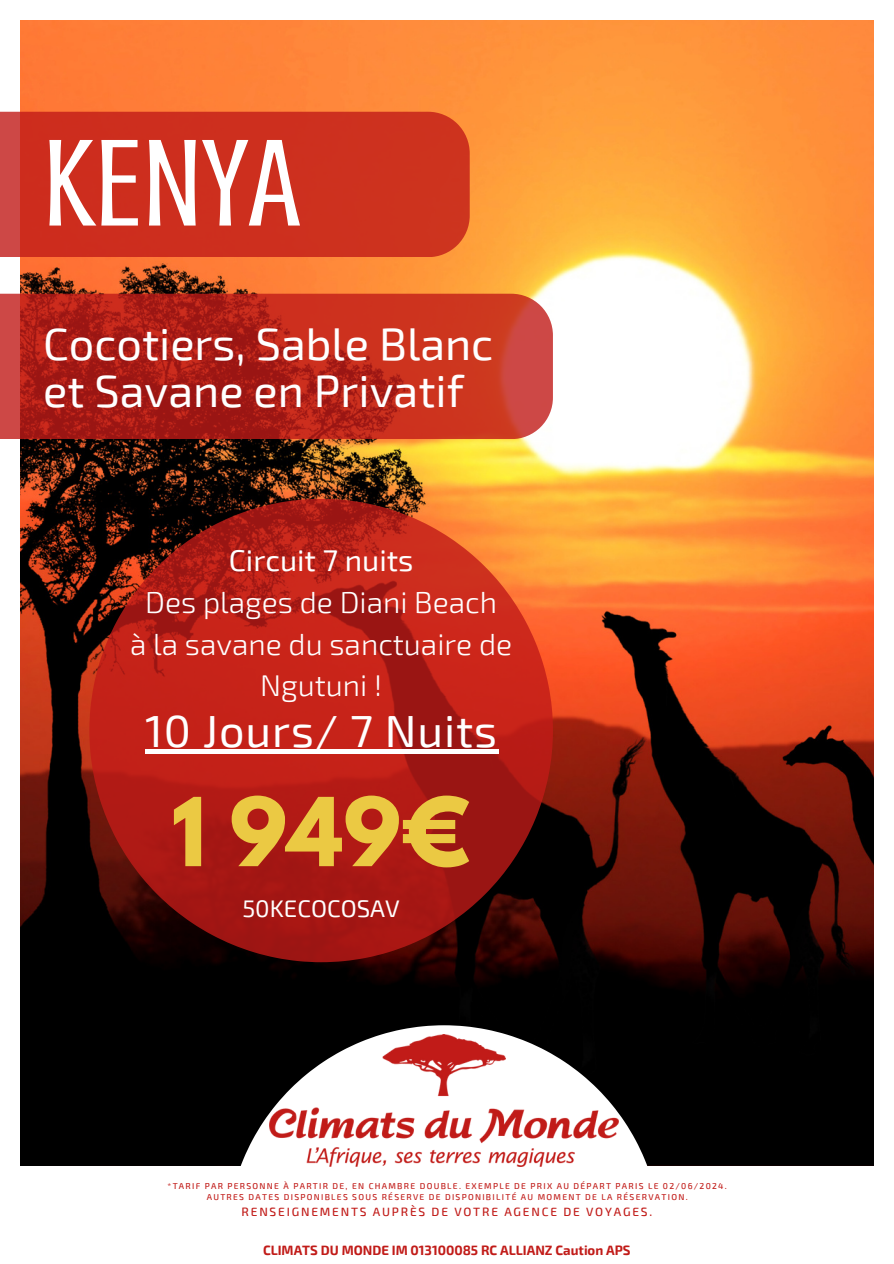
<style>
.page{position:relative;width:894px;height:1264px;background:#fff}
.page>*{position:absolute;margin:0;border:0;box-sizing:border-box;transform-origin:0 0}
.t1{font:127.5px "Crushed";color:#fff}
.t2{font:700 84px "League Spartan";color:#ebc943}
.t3{font:45px/47.2px "Exo 2";color:#fff}
.t4{font:45px "Exo 2";letter-spacing:.02em;color:#fff}
.t5{font:300 30px/41.7px "Exo 2";color:#fff;text-align:center}
.t6{font:24px "Exo 2";color:#fff}
.t7{font:700 13.2px "Exo 2";color:#c11b18}
.t8{font:500 12px "Exo 2";letter-spacing:.15em;color:#c11b18}
.t9{font:500 8.55px "Exo 2";letter-spacing:.15em;color:#c11b18}
.s1{font-weight:400}
</style>
<div class="page">
<img style="left:20px;top:21px;width:853px;height:1145px">
<svg style="left:227px;top:1025px;width:434px;height:142px;fill:#000"></svg>
<div style="left:0;top:112px;width:469px;height:145px;background:#cd2f1e"></div>
<svg style="left:89px;top:499px;width:463px;height:463px"></svg>
<svg style="left:0;top:294px;width:552px;height:145px"></svg>
<img style="left:270px;top:1034px;width:348px;height:132px">
<div style="left:145px;top:749px;width:353px;height:5px;background:#fff"></div>
<p class="t1" style="left:43px;top:112px;width:258px">KENYA</p>
<p class="t3" style="left:43px;top:318px;width:451px">Cocotiers, Sable Blanc et Savane en Privatif</p>
<h3 class="t5" style="left:130px;top:538px;width:383px"><span class="s1">Circuit 7 nuits<br></span>Des plages de Diani Beach<br>à la savane du sanctuaire de<br>Ngutuni !</h3>
<p class="t4" style="left:145px;top:702px;width:353px">10 Jours/ 7 Nuits</p>
<p class="t2" style="left:171px;top:790px;width:301px">1 949€</p>
<p class="t6" style="left:242px;top:893px;width:159px">50KECOCOSAV</p>
<h3 class="t9" style="left:167px;top:1179px;width:560px">*TARIF PAR PERSONNE À PARTIR DE, EN CHAMBRE DOUBLE. EXEMPLE DE PRIX AU DÉPART PARIS LE 02/06/2024.</h3>
<h2 class="t9" style="left:207px;top:1191px;width:482px">AUTRES DATES DISPONIBLES SOUS RÉSERVE DE DISPONIBILITÉ AU MOMENT DE LA RÉSERVATION.</h2>
<h5 class="t8" style="left:241px;top:1203px;width:412px">RENSEIGNEMENTS AUPRÈS DE VOTRE AGENCE DE VOYAGES.</h5>
<h4 class="t7" style="left:263px;top:1241px;width:369px">CLIMATS DU MONDE IM 013100085 RC ALLIANZ Caution APS</h4>
</div>
